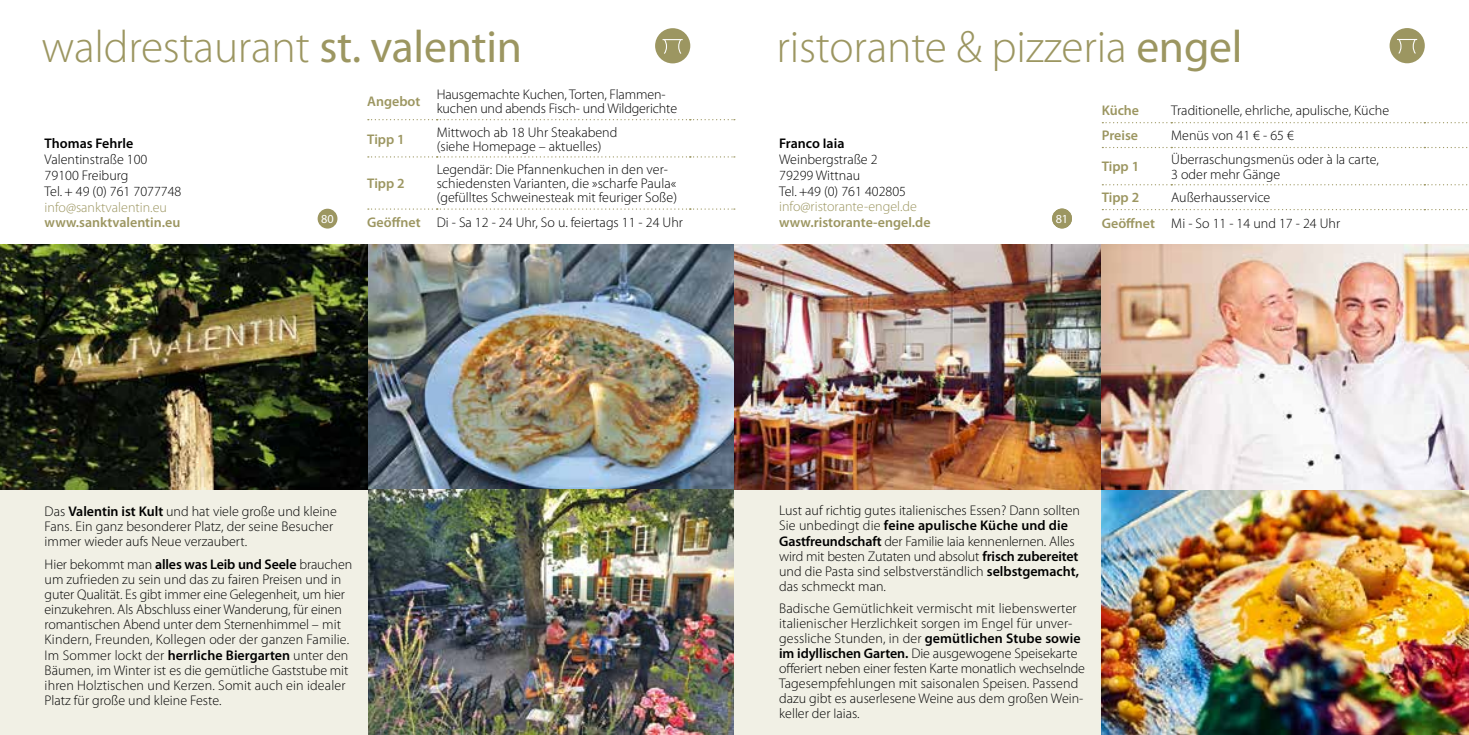
<style>
.page{position:relative;width:1469px;height:735px;background:#fff}
.page>*{position:absolute;margin:0;border:0;box-sizing:border-box;transform-origin:0 0}
.t1{font:300 45.5px "Myriad Pro";letter-spacing:-.005em;color:#9c9661}
.t2{font:300 14px/15px "Myriad Pro";color:#000}
.t3{font:600 14px "Myriad Pro";color:#9c9661}
.t4{font:300 14px "Myriad Pro";color:#9c9661}
.t5{font:600 14px "Myriad Pro";color:#000}
.t6{font:12.78px "Myriad Pro";color:#fff}
.t7{font:12.25px "Myriad Pro";color:#fff}
.s1{font-weight:400}
.s2{font-weight:600;color:#9c9661}
.s3{font-weight:600}
</style>
<div class="page">
<img style="left:367px;top:245px;width:367px;height:489px">
<div style="left:0;top:489px;width:367px;height:245px;background:#f1f0e5"></div>
<img style="left:0;top:245px;width:367px;height:244px">
<div style="left:317px;top:208px;width:20px;height:20px;background:#9c9661;border-radius:50%"></div>
<div style="left:655px;top:28px;width:35px;height:35px;background:#9c9661;border-radius:50%"></div>
<svg style="left:662px;top:39px;width:20px;height:15px"></svg>
<svg style="left:368px;top:119px;width:367px;height:1px"></svg>
<svg style="left:368px;top:156px;width:367px;height:1px"></svg>
<svg style="left:368px;top:208px;width:367px;height:1px"></svg>
<div style="left:734px;top:489px;width:367px;height:245px;background:#f1f0e5"></div>
<div style="left:1052px;top:208px;width:19px;height:20px;background:#9c9661;border-radius:50%"></div>
<div style="left:1389px;top:28px;width:35px;height:35px;background:#9c9661;border-radius:50%"></div>
<svg style="left:1397px;top:39px;width:20px;height:15px"></svg>
<img style="left:734px;top:245px;width:367px;height:244px">
<img style="left:1101px;top:245px;width:367px;height:489px">
<svg style="left:1102px;top:122px;width:366px;height:1px"></svg>
<svg style="left:1102px;top:147px;width:366px;height:1px"></svg>
<svg style="left:1102px;top:184px;width:366px;height:1px"></svg>
<svg style="left:1102px;top:209px;width:366px;height:1px"></svg>
<h1 class="t1" style="left:41px;top:20px;width:482px">waldrestaurant <span class="s1">st. valentin</span></h1>
<h1 class="t1" style="left:776px;top:20px;width:467px">ristorante &amp; pizzeria <span class="s1">engel</span></h1>
<p class="t5" style="left:45px;top:135px;width:90px">Thomas Fehrle</p>
<p class="t2" style="left:45px;top:151px;width:138px;line-height:15.8px">Valentinstraße 100<br>79100 Freiburg<br>Tel. + 49 (0) 761 7077748</p>
<p class="t4" style="left:45px;top:198px;width:124px">info@sanktvalentin.eu</p>
<p class="t3" style="left:45px;top:213px;width:137px">www.sanktvalentin.eu</p>
<p class="t3" style="left:367px;top:92px;width:55px">Angebot</p>
<p class="t2" style="left:437px;top:87px;width:242px;line-height:14px">Hausgemachte Kuchen, Torten, Flammen&shy;kuchen und abends Fisch- und Wildgerichte</p>
<p class="t3" style="left:367px;top:130px;width:39px">Tipp 1</p>
<p class="t2" style="left:437px;top:125px;width:182px;line-height:14px">Mittwoch ab 18 Uhr Steakabend (siehe Homepage – aktuelles)</p>
<p class="t3" style="left:367px;top:174px;width:39px">Tipp 2</p>
<p class="t5" style="left:779px;top:135px;width:67px">Franco Iaia</p>
<p class="t2" style="left:779px;top:151px;width:128px;line-height:15.8px">Weinbergstraße 2<br>79299 Wittnau<br>Tel. +49 (0) 761 402805</p>
<p class="t4" style="left:779px;top:198px;width:139px">info@ristorante-engel.de</p>
<p class="t3" style="left:779px;top:213px;width:153px">www.ristorante-engel.de</p>
<p class="t2" style="left:437px;top:162px;width:242px;line-height:14px">Legendär: Die Pfannenkuchen in den ver&shy;schiedensten Varianten, die »scharfe Paula« (gefülltes Schweinesteak mit feuriger Soße)</p>
<p class="t2" style="left:367px;top:214px;width:317px"><span class="s2">Geöffnet</span> Di - Sa 12 - 24 Uhr, So u. feiertags 11 - 24 Uhr</p>
<p class="t6" style="left:1058px;top:211px;width:8px">6</p>
<p class="t7" style="left:321px;top:211px;width:14px">80</p>
<p class="t7" style="left:1055px;top:211px;width:14px">81</p>
<p class="t3" style="left:1101px;top:101px;width:39px">Küche</p>
<p class="t2" style="left:1171px;top:103px;width:219px">Traditionelle, ehrliche, apulische, Küche</p>
<p class="t3" style="left:1101px;top:127px;width:38px">Preise</p>
<p class="t2" style="left:1171px;top:128px;width:124px">Menüs von 41 € - 65 €</p>
<p class="t3" style="left:1101px;top:158px;width:39px">Tipp 1</p>
<p class="t2" style="left:1171px;top:152px;width:209px">Überraschungsmenüs oder à la carte,<br>3 oder mehr Gänge</p>
<p class="t3" style="left:1101px;top:189px;width:39px">Tipp 2</p>
<p class="t2" style="left:1101px;top:185px;width:240px;line-height:25.2px;text-align:center">Außerhausservice<br><span class="s2">Geöffnet</span> Mi - So 11 - 14 und 17 - 24 Uhr</p>
<p class="t2" style="left:45px;top:502px;width:294px">Das <span class="s3">Valentin ist Kult</span> und hat viele große und kleine<br>Fans. Ein ganz besonderer Platz, der seine Besucher immer wieder aufs Neue verzaubert.</p>
<p class="t2" style="left:45px;top:556px;width:309px">Hier bekommt man <span class="s3">alles was Leib und Seele</span> brauchen um zufrieden zu sein und das zu fairen Preisen und in guter Qualität. Es gibt immer eine Gelegenheit, um hier einzukehren. Als Abschluss einer Wanderung, für einen romantischen Abend unter dem Sternenhimmel – mit Kindern, Freunden, Kollegen oder der ganzen Familie.<br>Im Sommer lockt der <span class="s3">herrliche Biergarten</span> unter den Bäumen, im Winter ist es die gemütliche Gaststube mit ihren Holztischen und Kerzen. Somit auch ein idealer Platz für große und kleine Feste.</p>
<p class="t2" style="left:779px;top:502px;width:302px">Lust auf richtig gutes italienisches Essen? Dann sollten Sie unbedingt die <span class="s3">feine apulische Küche und die Gastfreundschaft</span> der Familie Iaia kennenlernen. Alles wird mit besten Zutaten und absolut <span class="s3">frisch zubereitet </span>und die Pasta sind selbstverständlich <span class="s3">selbstgemacht, </span>das schmeckt man.</p>
<p class="t2" style="left:779px;top:600px;width:307px">Badische Gemütlichkeit vermischt mit liebenswerter italienischer Herzlichkeit sorgen im Engel für unver&shy;gessliche Stunden, in der <span class="s3">gemütlichen Stube sowie im idyllischen Garten.</span> Die ausgewogene Speisekarte offeriert neben einer festen Karte monatlich wechselnde Tagesempfehlungen mit saisonalen Speisen. Passend dazu gibt es auserlesene Weine aus dem großen Wein&shy;keller der Iaias.</p>
</div>
